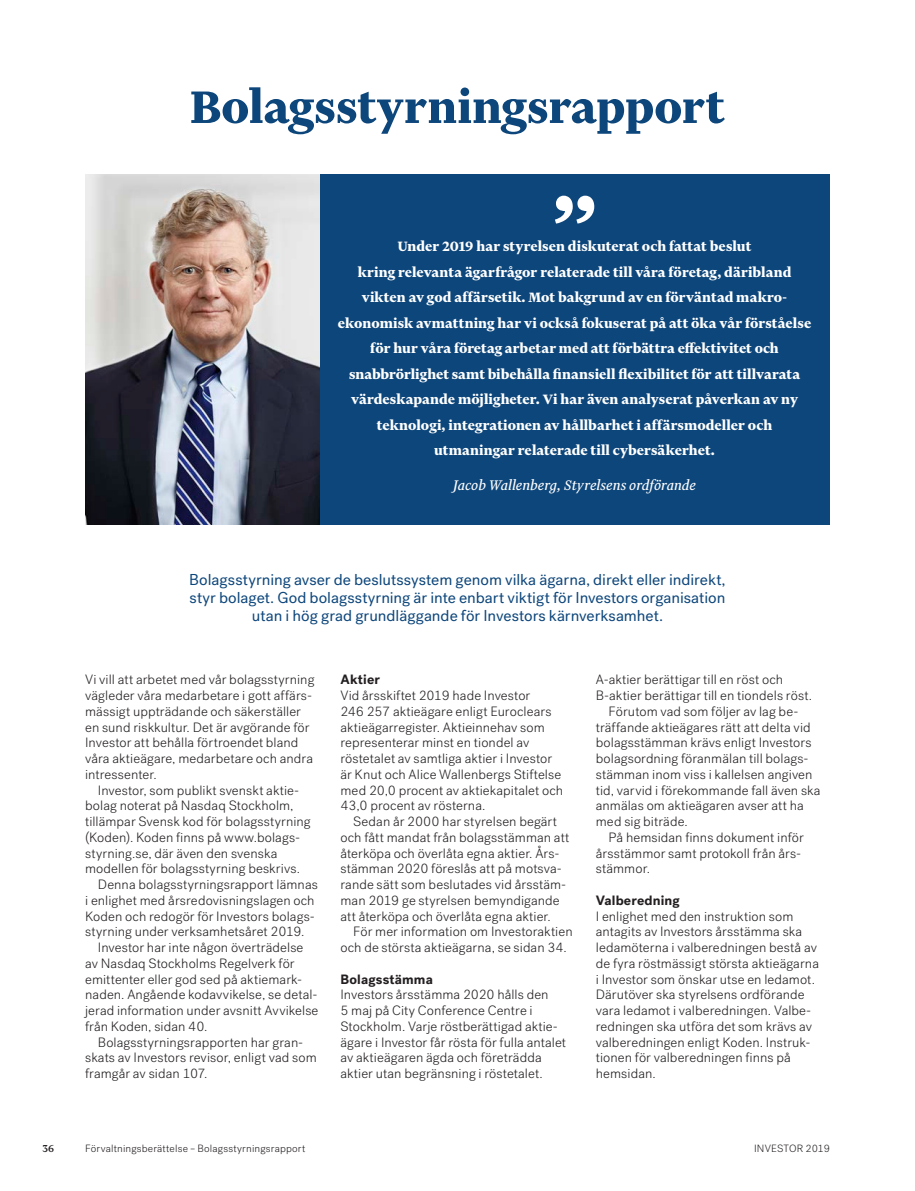
<style>
.page{position:relative;width:915px;height:1191px;background:#fff}
.page>*{position:absolute;margin:0;border:0;box-sizing:border-box;transform-origin:0 0}
.t1{font:700 54px "Financier Text";letter-spacing:-.005em;color:#0d467b}
.t2{font:italic 16.5px "Financier Text";letter-spacing:-.005em;color:#fff}
.t3{font:700 16.05px/25.5px "Financier Text";color:#fff;text-align:center}
.t4{font:15.75px/18px "Post Grotesk";color:#0d467b;text-align:center}
.t5{font:300 13.5px/15.8px "Post Grotesk";letter-spacing:.005em;color:#231f20}
.t6{font:700 13.5px "Post Grotesk";letter-spacing:.01em;color:#231f20}
.t7{font:500 12px "Financier Text";color:#231f20}
.t8{font:300 10.5px "Post Grotesk";letter-spacing:.015em;color:#231f20}
</style>
<div class="page">
<div style="left:319px;top:174px;width:510px;height:351px;background:#0d467b"></div>
<img style="left:85px;top:174px;width:234px;height:351px">
<svg style="left:555px;top:196px;width:39px;height:28px"></svg>
<h1 class="t1" style="left:190px;top:78px;width:536px">Bolagsstyrningsrapport</h1>
<p class="t3" style="left:338px;top:233px;width:475px">Under 2019 har styrelsen diskuterat och fattat beslut<br>kring relevanta ägarfrågor relaterade till våra företag, däribland vikten av god affärsetik. Mot bakgrund av en förväntad makro&shy;ekonomisk avmattning har vi också fokuserat på att öka vår förståelse för hur våra företag arbetar med att förbättra effektivitet och snabbrörlighet samt bibehålla finansiell flexibilitet för att tillvarata värdeskapande möjligheter. Vi har även analyserat påverkan av ny teknologi, integrationen av hållbarhet i affärsmodeller och utmaningar relaterade till cybersäkerhet.</p>
<p class="t2" style="left:453px;top:477px;width:244px">Jacob Wallenberg, Styrelsens ordförande</p>
<p class="t4" style="left:189px;top:571px;width:538px">Bolagsstyrning avser de beslutssystem genom vilka ägarna, direkt eller indirekt, styr bolaget. God bolagsstyrning är inte enbart viktigt för Investors organisation utan i hög grad grundläggande för Investors kärnverksamhet.</p>
<p class="t5" style="left:85px;top:672px;width:231px">Vi vill att arbetet med vår bolagsstyrning vägleder våra medarbetare i gott affärs&shy;mässigt uppträdande och säkerställer en sund riskkultur. Det är avgörande för Investor att behålla förtroendet bland våra aktieägare, medarbetare och andra intressenter.</p>
<p class="t5" style="left:98px;top:782px;width:203px">Investor, som publikt svenskt aktie-</p>
<p class="t5" style="left:85px;top:798px;width:210px">bolag noterat på Nasdaq Stockholm,</p>
<p class="t5" style="left:85px;top:813px;width:227px">tillämpar Svensk kod för bolagsstyrning</p>
<p class="t5" style="left:85px;top:829px;width:216px">(Koden). Koden finns på www.bolags-</p>
<p class="t5" style="left:85px;top:845px;width:194px">styrning.se, där även den svenska</p>
<p class="t5" style="left:85px;top:861px;width:216px">modellen för bolagsstyrning beskrivs.</p>
<p class="t5" style="left:98px;top:876px;width:221px">Denna bolagsstyrningsrapport lämnas</p>
<p class="t5" style="left:85px;top:892px;width:231px">i enlighet med årsredovisningslagen och</p>
<p class="t5" style="left:85px;top:908px;width:231px">Koden och redogör för Investors bolags-</p>
<p class="t5" style="left:85px;top:924px;width:221px">styrning under verksamhetsåret 2019.</p>
<p class="t5" style="left:98px;top:940px;width:207px">Investor har inte någon överträdelse</p>
<p class="t5" style="left:85px;top:955px;width:211px">av Nasdaq Stockholms Regelverk för</p>
<p class="t5" style="left:85px;top:971px;width:217px">emittenter eller god sed på aktiemark-</p>
<p class="t5" style="left:85px;top:987px;width:234px">naden. Angående kodavvikelse, se detal-</p>
<p class="t5" style="left:85px;top:1002px;width:235px">jerad information under avsnitt Avvikelse</p>
<p class="t5" style="left:85px;top:1018px;width:124px">från Koden, sidan 40.</p>
<p class="t5" style="left:98px;top:1034px;width:207px">Bolagsstyrningsrapporten har gran-</p>
<p class="t5" style="left:85px;top:1050px;width:233px">skats av Investors revisor, enligt vad som</p>
<p class="t5" style="left:85px;top:1065px;width:124px">framgår av sidan 107.</p>
<p class="t6" style="left:340px;top:671px;width:41px">Aktier</p>
<p class="t5" style="left:340px;top:687px;width:224px">Vid årsskiftet 2019 hade Investor<br>246 257 aktieägare enligt Euroclears aktieägarregister. Aktieinnehav som representerar minst en tiondel av röstetalet av samtliga aktier i Investor är Knut och Alice Wallenbergs Stiftelse med 20,0 procent av aktiekapitalet och 43,0 procent av rösterna.</p>
<p class="t5" style="left:340px;top:813px;width:230px;text-indent:13px">Sedan år 2000 har styrelsen begärt och fått mandat från bolagsstämman att återköpa och överlåta egna aktier. Års&shy;stämman 2020 föreslås att på motsva&shy;rande sätt som beslutades vid årsstäm&shy;man 2019 ge styrelsen bemyndigande att återköpa och överlåta egna aktier.</p>
<p class="t5" style="left:340px;top:924px;width:234px;text-indent:13px">För mer information om Investoraktien och de största aktieägarna, se sidan 34.</p>
<p class="t6" style="left:340px;top:970px;width:94px">Bolagsstämma</p>
<p class="t5" style="left:340px;top:987px;width:227px">Investors årsstämma 2020 hålls den<br>5 maj på City Conference Centre i Stockholm. Varje röstberättigad aktie&shy;ägare i Investor får rösta för fulla antalet av aktieägaren ägda och företrädda aktier utan begränsning i röstetalet.</p>
<p class="t5" style="left:595px;top:672px;width:189px">A-aktier berättigar till en röst och</p>
<p class="t5" style="left:595px;top:687px;width:218px">B-aktier berättigar till en tiondels röst.</p>
<p class="t5" style="left:608px;top:703px;width:191px">Förutom vad som följer av lag be-</p>
<p class="t5" style="left:595px;top:719px;width:216px">träffande aktieägares rätt att delta vid</p>
<p class="t5" style="left:595px;top:735px;width:217px">bolagsstämman krävs enligt Investors</p>
<p class="t5" style="left:595px;top:750px;width:214px">bolagsordning föranmälan till bolags-</p>
<p class="t5" style="left:595px;top:766px;width:218px">stämman inom viss i kallelsen angiven</p>
<p class="t5" style="left:595px;top:782px;width:226px">tid, varvid i förekommande fall även ska</p>
<p class="t5" style="left:595px;top:798px;width:209px">anmälas om aktieägaren avser att ha</p>
<p class="t5" style="left:595px;top:813px;width:93px">med sig biträde.</p>
<p class="t5" style="left:608px;top:829px;width:197px">På hemsidan finns dokument inför</p>
<p class="t5" style="left:595px;top:845px;width:207px">årsstämmor samt protokoll från års-</p>
<p class="t5" style="left:595px;top:861px;width:56px">stämmor.</p>
<p class="t6" style="left:595px;top:891px;width:85px">Valberedning</p>
<p class="t5" style="left:595px;top:908px;width:225px">I enlighet med den instruktion som antagits av Investors årsstämma ska ledamöterna i valberedningen bestå av de fyra röstmässigt största aktieägarna i Investor som önskar utse en ledamot.<br>Därutöver ska styrelsens ordförande vara ledamot i valberedningen. Valbe&shy;redningen ska utföra det som krävs av valberedningen enligt Koden. Instruk&shy;tionen för valberedningen finns på hemsidan.</p>
<p class="t7" style="left:43px;top:1141px;width:13px">36</p>
<p class="t8" style="left:85px;top:1142px;width:222px">Förvaltningsberättelse – Bolagsstyrningsrapport</p>
<p class="t8" style="left:753px;top:1142px;width:77px">INVESTOR 2019</p>
</div>
